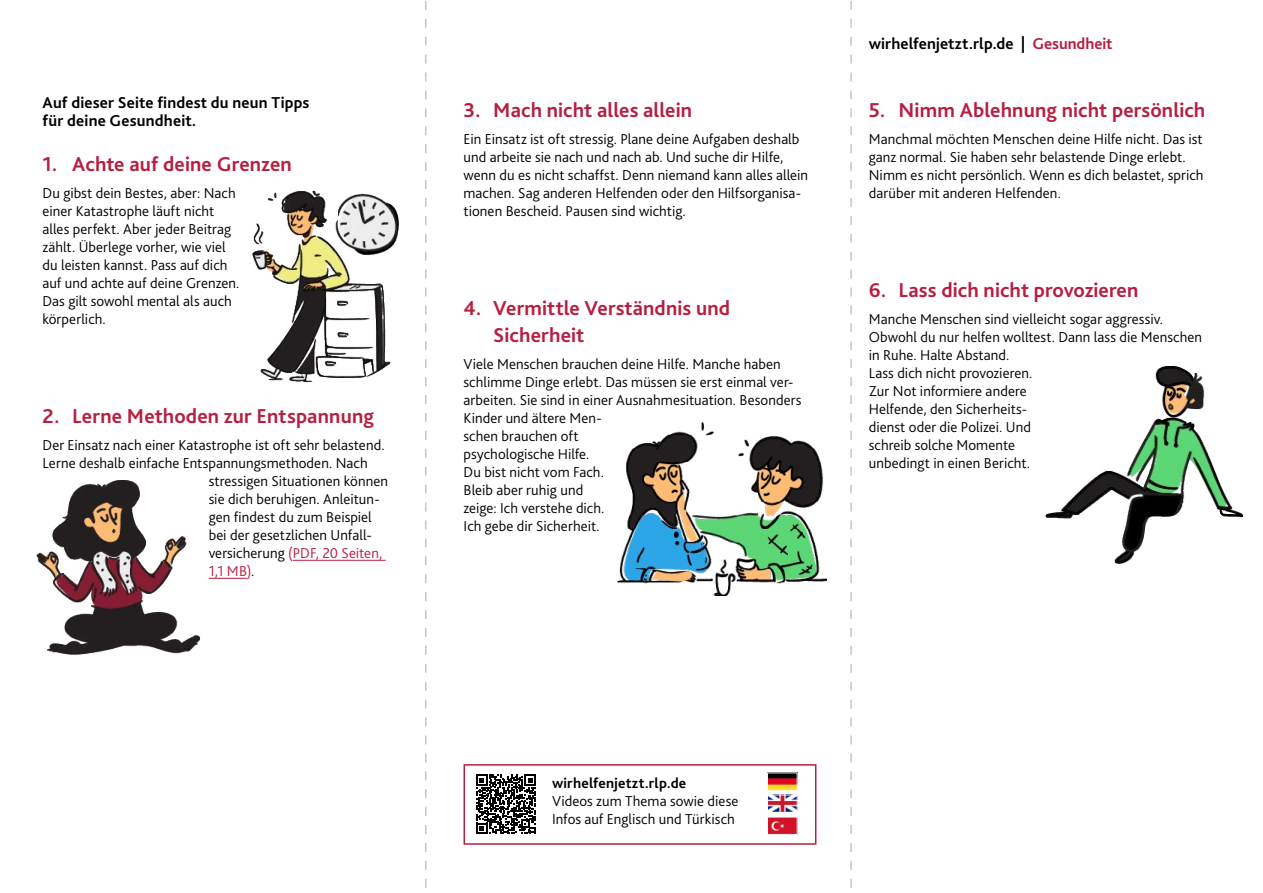
<style>
.page{position:relative;width:1263px;height:893px;background:#fff}
.page>*{position:absolute;margin:0;border:0;box-sizing:border-box;transform-origin:0 0}
.t1{font:700 21px/27px "Bliss 2";letter-spacing:.005em;color:#b71e3f}
.t2{font:700 16.5px/18px "Bliss 2";letter-spacing:.01em;color:#000}
.t3{font:300 15px/18px "Bliss 2";letter-spacing:.005em;color:#000}
.t4{font:300 15px "Bliss 2";letter-spacing:.005em;color:#b71e3f}
.t5{font:700 15px "Bliss 2";letter-spacing:.015em;color:#000}
.s1{color:#000}
.s2{color:#b71e3f}
</style>
<div class="page">
<div style="left:463px;top:764px;width:353px;height:81px;border:2px solid #b71e3f"></div>
<svg style="left:476px;top:774px;width:60px;height:60px"></svg>
<img style="left:769px;top:774px;width:26px;height:15px">
<div style="left:767px;top:772px;width:30px;height:19px;border:1px solid #fff"></div>
<img style="left:769px;top:797px;width:26px;height:14px">
<div style="left:767px;top:795px;width:30px;height:18px;border:1px solid #fff"></div>
<img style="left:769px;top:819px;width:26px;height:14px">
<div style="left:767px;top:817px;width:30px;height:18px;border:1px solid #fff"></div>
<svg style="left:850px;top:1px;width:2px;height:887px"></svg>
<svg style="left:425px;top:1px;width:1px;height:887px"></svg>
<hr style="left:293px;top:560px;width:93px;height:1px;background:#b71e3f">
<hr style="left:209px;top:578px;width:38px;height:1px;background:#b71e3f">
<img style="left:253px;top:190px;width:146px;height:192px">
<img style="left:37px;top:481px;width:163px;height:173px">
<img style="left:1045px;top:367px;width:198px;height:197px">
<img style="left:617px;top:422px;width:209px;height:173px">
<p class="t2" style="left:43px;top:93px;width:268px">Auf dieser Seite findest du neun Tipps für deine Gesundheit.</p>
<h1 class="t1" style="left:43px;top:150px;width:251px">1. Achte auf deine Grenzen</h1>
<p class="t3" style="left:43px;top:184px;width:199px">Du gibst dein Bestes, aber: Nach einer Katastrophe läuft nicht alles perfekt. Aber jeder Beitrag zählt. Überlege vorher, wie viel du leisten kannst. Pass auf dich auf und achte auf deine Grenzen.<br>Das gilt sowohl mental als auch körperlich.</p>
<h1 class="t1" style="left:43px;top:402px;width:333px">2. Lerne Methoden zur Entspannung</h1>
<p class="t3" style="left:43px;top:436px;width:344px">Der Einsatz nach einer Katastrophe ist oft sehr belastend.</p>
<p class="t3" style="left:43px;top:454px;width:327px">Lerne deshalb einfache Entspannungsmethoden. Nach</p>
<p class="t3" style="left:209px;top:472px;width:181px">stressigen Situationen können</p>
<p class="t3" style="left:209px;top:490px;width:173px">sie dich beruhigen. Anleitun-</p>
<p class="t3" style="left:209px;top:508px;width:165px">gen findest du zum Beispiel</p>
<p class="t3" style="left:209px;top:526px;width:165px">bei der gesetzlichen Unfall-</p>
<p class="t4" style="left:209px;top:544px;width:175px"><span class="s1">versicherung</span> (PDF, 20 Seiten,</p>
<p class="t4" style="left:209px;top:562px;width:47px">1,1 MB)<span class="s1">.</span></p>
<h1 class="t1" style="left:463px;top:96px;width:230px">3. Mach nicht alles allein</h1>
<p class="t3" style="left:463px;top:130px;width:346px">Ein Einsatz ist oft stressig. Plane deine Aufgaben deshalb und arbeite sie nach und nach ab. Und suche dir Hilfe, wenn du es nicht schaffst. Denn niemand kann alles allein machen. Sag anderen Helfenden oder den Hilfsorganisa&shy;tionen Bescheid. Pausen sind wichtig.</p>
<h1 class="t1" style="left:493px;top:294px;width:238px;text-indent:-30px">4. Vermittle Verständnis und<br>Sicherheit</h1>
<p class="t3" style="left:463px;top:355px;width:339px">Viele Menschen brauchen deine Hilfe. Manche haben schlimme Dinge erlebt. Das müssen sie erst einmal ver&shy;arbeiten. Sie sind in einer Ausnahmesituation. Besonders<br>Kinder und ältere Men-<br>schen brauchen oft<br>psychologische Hilfe.<br>Du bist nicht vom Fach.<br>Bleib aber ruhig und<br>zeige: Ich verstehe dich.<br>Ich gebe dir Sicherheit.</p>
<p class="t2" style="left:869px;top:34px;width:245px">wirhelfenjetzt.rlp.de | <span class="s2">Gesundheit</span></p>
<h1 class="t1" style="left:869px;top:96px;width:338px">5. Nimm Ablehnung nicht persönlich</h1>
<p class="t3" style="left:869px;top:130px;width:336px">Manchmal möchten Menschen deine Hilfe nicht. Das ist ganz normal. Sie haben sehr belastende Dinge erlebt.<br>Nimm es nicht persönlich. Wenn es dich belastet, sprich darüber mit anderen Helfenden.</p>
<h1 class="t1" style="left:869px;top:276px;width:271px">6. Lass dich nicht provozieren</h1>
<p class="t3" style="left:869px;top:310px;width:335px">Manche Menschen sind vielleicht sogar aggressiv.<br>Obwohl du nur helfen wolltest. Dann lass die Menschen in Ruhe. Halte Abstand.<br>Lass dich nicht provozieren.<br>Zur Not informiere andere<br>Helfende, den Sicherheits-<br>dienst oder die Polizei. Und<br>schreib solche Momente<br>unbedingt in einen Bericht.</p>
<p class="t5" style="left:552px;top:773px;width:136px">wirhelfenjetzt.rlp.de</p>
<p class="t3" style="left:552px;top:791px;width:188px">Videos zum Thema sowie diese<br>Infos auf Englisch und Türkisch</p>
</div>
